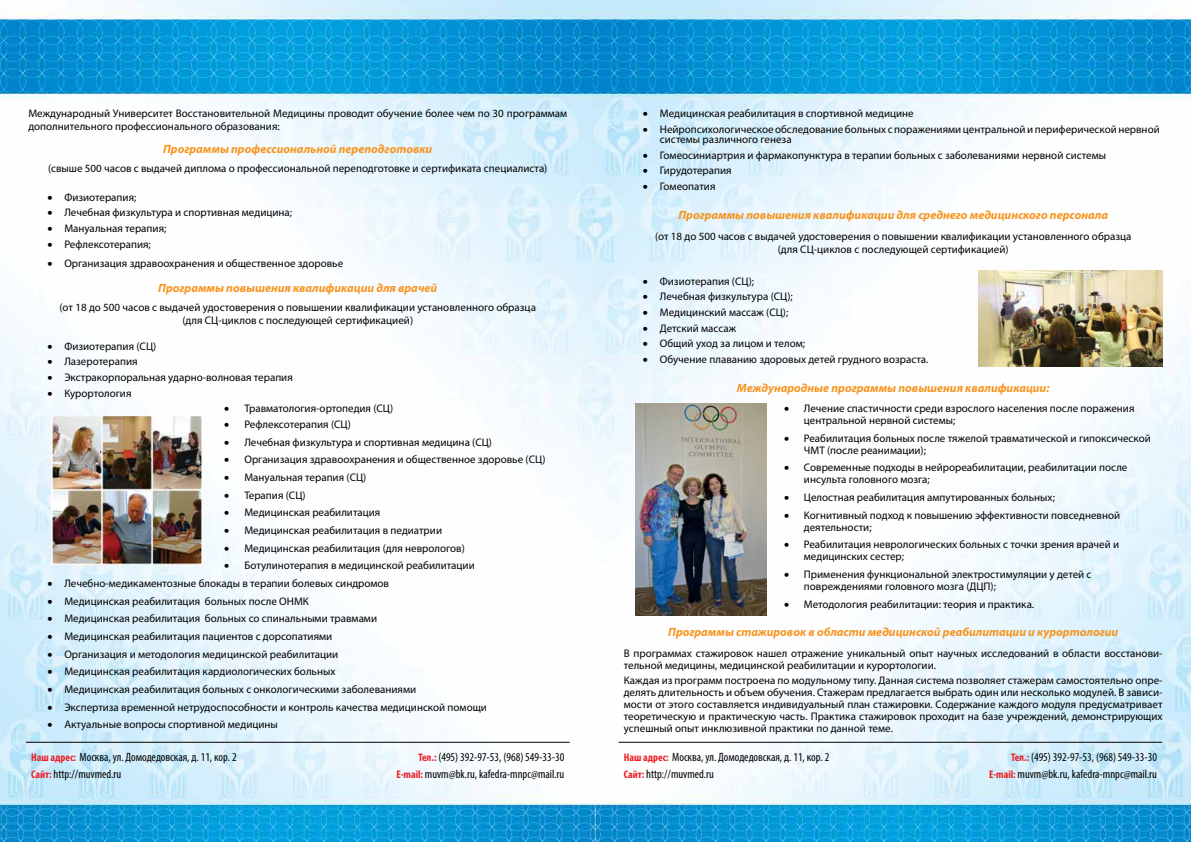
<style>
.page{position:relative;width:1191px;height:842px;background:#fff}
.page>*{position:absolute;margin:0;border:0;box-sizing:border-box;transform-origin:0 0}
.t1{font:condensed 12px "Myriad Pro";color:#000}
.t2{font:italic 700 12px "Myriad Pro";color:#f7941e}
.t3{font:11px/12px "Myriad Pro";color:#000}
.s1{font-weight:700;font-size:11px;color:#ed1d24}
</style>
<div class="page">
<img style="left:0;top:0;width:1191px;height:842px">
<hr style="left:26px;top:742px;width:543px;height:1px;background:#000">
<img style="left:52px;top:417px;width:150px;height:147px">
<hr style="left:618px;top:742px;width:544px;height:1px;background:#000">
<img style="left:636px;top:404px;width:130px;height:211px">
<img style="left:978px;top:271px;width:184px;height:95px">
<p class="t3" style="left:28px;top:107px;width:540px;line-height:13px">Международный Университет Восстановительной Медицины проводит обучение более чем по 30 программам дополнительного профессионального образования:</p>
<p class="t2" style="left:163px;top:141px;width:271px">Программы профессиональной переподготовки</p>
<p class="t3" style="left:48px;top:162px;width:501px">(свыше 500 часов с выдачей диплома о профессиональной переподготовке и сертификата специалиста)</p>
<p class="t3" style="left:47px;top:191px;width:91px">• Физиотерапия;</p>
<p class="t3" style="left:47px;top:206px;width:246px">• Лечебная физкультура и спортивная медицина;</p>
<p class="t3" style="left:47px;top:222px;width:121px">• Мануальная терапия;</p>
<p class="t3" style="left:47px;top:238px;width:105px">• Рефлексотерапия;</p>
<p class="t3" style="left:47px;top:257px;width:297px">• Организация здравоохранения и общественное здоровье</p>
<p class="t2" style="left:158px;top:280px;width:280px">Программы повышения квалификации для врачей</p>
<p class="t3" style="left:59px;top:301px;width:478px;line-height:13px;text-align:center">(от 18 до 500 часов с выдачей удостоверения о повышении квалификации установленного образца (для СЦ-циклов с последующей сертификацией)</p>
<p class="t3" style="left:47px;top:340px;width:110px">• Физиотерапия (СЦ)</p>
<p class="t3" style="left:47px;top:356px;width:92px">• Лазеротерапия</p>
<p class="t3" style="left:47px;top:371px;width:247px">• Экстракорпоральная ударно-волновая терапия</p>
<p class="t3" style="left:47px;top:387px;width:86px">• Курортология</p>
<p class="t3" style="left:224px;top:403px;width:171px">• Травматология-ортопедия (СЦ)</p>
<p class="t3" style="left:224px;top:418px;width:128px">• Рефлексотерапия (СЦ)</p>
<p class="t3" style="left:224px;top:436px;width:270px">• Лечебная физкультура и спортивная медицина (СЦ)</p>
<p class="t3" style="left:224px;top:454px;width:323px">• Организация здравоохранения и общественное здоровье (СЦ)</p>
<p class="t3" style="left:224px;top:471px;width:144px">• Мануальная терапия (СЦ)</p>
<p class="t3" style="left:224px;top:489px;width:83px">• Терапия (СЦ)</p>
<p class="t3" style="left:224px;top:507px;width:158px">• Медицинская реабилитация</p>
<p class="t3" style="left:224px;top:524px;width:220px">• Медицинская реабилитация в педиатрии</p>
<p class="t3" style="left:224px;top:542px;width:242px">• Медицинская реабилитация (для неврологов)</p>
<p class="t3" style="left:224px;top:560px;width:252px">• Ботулинотерапия в медицинской реабилитации</p>
<p class="t3" style="left:47px;top:577px;width:343px">• Лечебно-медикаментозные блокады в терапии болевых синдромов</p>
<p class="t3" style="left:47px;top:595px;width:263px">• Медицинская реабилитация больных после ОНМК</p>
<p class="t3" style="left:47px;top:613px;width:331px">• Медицинская реабилитация больных со спинальными травмами</p>
<p class="t3" style="left:47px;top:630px;width:286px">• Медицинская реабилитация пациентов с дорсопатиями</p>
<p class="t3" style="left:47px;top:648px;width:292px">• Организация и методология медицинской реабилитации</p>
<p class="t3" style="left:47px;top:666px;width:290px">• Медицинская реабилитация кардиологических больных</p>
<p class="t3" style="left:47px;top:683px;width:370px">• Медицинская реабилитация больных с онкологическими заболеваниями</p>
<p class="t3" style="left:47px;top:701px;width:441px">• Экспертиза временной нетрудоспособности и контроль качества медицинской помощи</p>
<p class="t3" style="left:47px;top:719px;width:232px">• Актуальные вопросы спортивной медицины</p>
<p class="t1" style="left:31px;top:750px;width:207px"><span class="s1">Наш адрес:</span> Москва, ул. Домодедовская, д. 11, кор. 2</p>
<p class="t1" style="left:418px;top:750px;width:147px"><span class="s1">Тел.:</span> (495) 392-97-53, (968) 549-33-30</p>
<p class="t1" style="left:31px;top:767px;width:91px"><span class="s1">Сайт:</span> http://muvmed.ru</p>
<p class="t1" style="left:396px;top:767px;width:169px"><span class="s1">E-mail:</span> muvm@bk.ru, kafedra-mnpc@mail.ru</p>
<p class="t3" style="left:643px;top:108px;width:272px">• Медицинская реабилитация в спортивной медицине</p>
<p class="t3" style="left:660px;top:124px;width:501px;line-height:10px;text-indent:-17px">• Нейропсихологическое обследование больных с поражениями центральной и периферической нервной системы различного генеза</p>
<p class="t3" style="left:643px;top:149px;width:465px">• Гомеосиниартрия и фармакопунктура в терапии больных с заболеваниями нервной системы</p>
<p class="t3" style="left:643px;top:165px;width:90px">• Гирудотерапия</p>
<p class="t3" style="left:643px;top:180px;width:74px">• Гомеопатия</p>
<p class="t2" style="left:678px;top:207px;width:431px">Программы повышения квалификации для среднего медицинского персонала</p>
<p class="t3" style="left:655px;top:230px;width:478px;line-height:13px;text-align:center">(от 18 до 500 часов с выдачей удостоверения о повышении квалификации установленного образца (для СЦ-циклов с последующей сертификацией)</p>
<p class="t3" style="left:643px;top:275px;width:113px">• Физиотерапия (СЦ);</p>
<p class="t3" style="left:643px;top:290px;width:151px">• Лечебная физкультура (СЦ);</p>
<p class="t3" style="left:643px;top:306px;width:147px">• Медицинский массаж (СЦ);</p>
<p class="t3" style="left:643px;top:322px;width:95px">• Детский массаж</p>
<p class="t3" style="left:643px;top:337px;width:164px">• Общий уход за лицом и телом;</p>
<p class="t3" style="left:643px;top:353px;width:287px">• Обучение плаванию здоровых детей грудного возраста.</p>
<p class="t2" style="left:737px;top:380px;width:314px">Международные программы повышения квалификации:</p>
<p class="t3" style="left:804px;top:402px;width:332px;text-indent:-20px">• Лечение спастичности среди взрослого населения после поражения центральной нервной системы;</p>
<p class="t3" style="left:804px;top:432px;width:348px;text-indent:-20px">• Реабилитация больных после тяжелой травматической и гипоксической<br>ЧМТ (после реанимации);</p>
<p class="t3" style="left:804px;top:462px;width:325px;text-indent:-20px">• Современные подходы в нейрореабилитации, реабилитации после инсульта головного мозга;</p>
<p class="t3" style="left:784px;top:491px;width:272px">• Целостная реабилитация ампутированных больных;</p>
<p class="t3" style="left:804px;top:509px;width:318px;text-indent:-20px">• Когнитивный подход к повышению эффективности повседневной деятельности;</p>
<p class="t3" style="left:804px;top:539px;width:317px;text-indent:-20px">• Реабилитация неврологических больных с точки зрения врачей и медицинских сестер;</p>
<p class="t3" style="left:804px;top:568px;width:289px;text-indent:-20px">• Применения функциональной электростимуляции у детей с повреждениями головного мозга (ДЦП);</p>
<p class="t3" style="left:784px;top:598px;width:252px">• Методология реабилитации: теория и практика.</p>
<p class="t2" style="left:668px;top:624px;width:451px">Программы стажировок в области медицинской реабилитации и курортологии</p>
<p class="t3" style="left:624px;top:647px;width:540px">В программах стажировок нашел отражение уникальный опыт научных исследований в области восстанови&shy;тельной медицины, медицинской реабилитации и курортологии.</p>
<p class="t3" style="left:624px;top:674px;width:540px;text-align:justify">Каждая из программ построена по модульному типу. Данная система позволяет стажерам самостоятельно опре&shy;делять длительность и объем обучения. Стажерам предлагается выбрать один или несколько модулей. В зависи&shy;мости от этого составляется индивидуальный план стажировки. Содержание каждого модуля предусматривает теоретическую и практическую часть. Практика стажировок проходит на базе учреждений, демонстрирующих успешный опыт инклюзивной практики по данной теме.</p>
<p class="t1" style="left:624px;top:750px;width:207px"><span class="s1">Наш адрес:</span> Москва, ул. Домодедовская, д. 11, кор. 2</p>
<p class="t1" style="left:1011px;top:750px;width:147px"><span class="s1">Тел.:</span> (495) 392-97-53, (968) 549-33-30</p>
<p class="t1" style="left:624px;top:767px;width:91px"><span class="s1">Сайт:</span> http://muvmed.ru</p>
<p class="t1" style="left:989px;top:767px;width:169px"><span class="s1">E-mail:</span> muvm@bk.ru, kafedra-mnpc@mail.ru</p>
</div>
